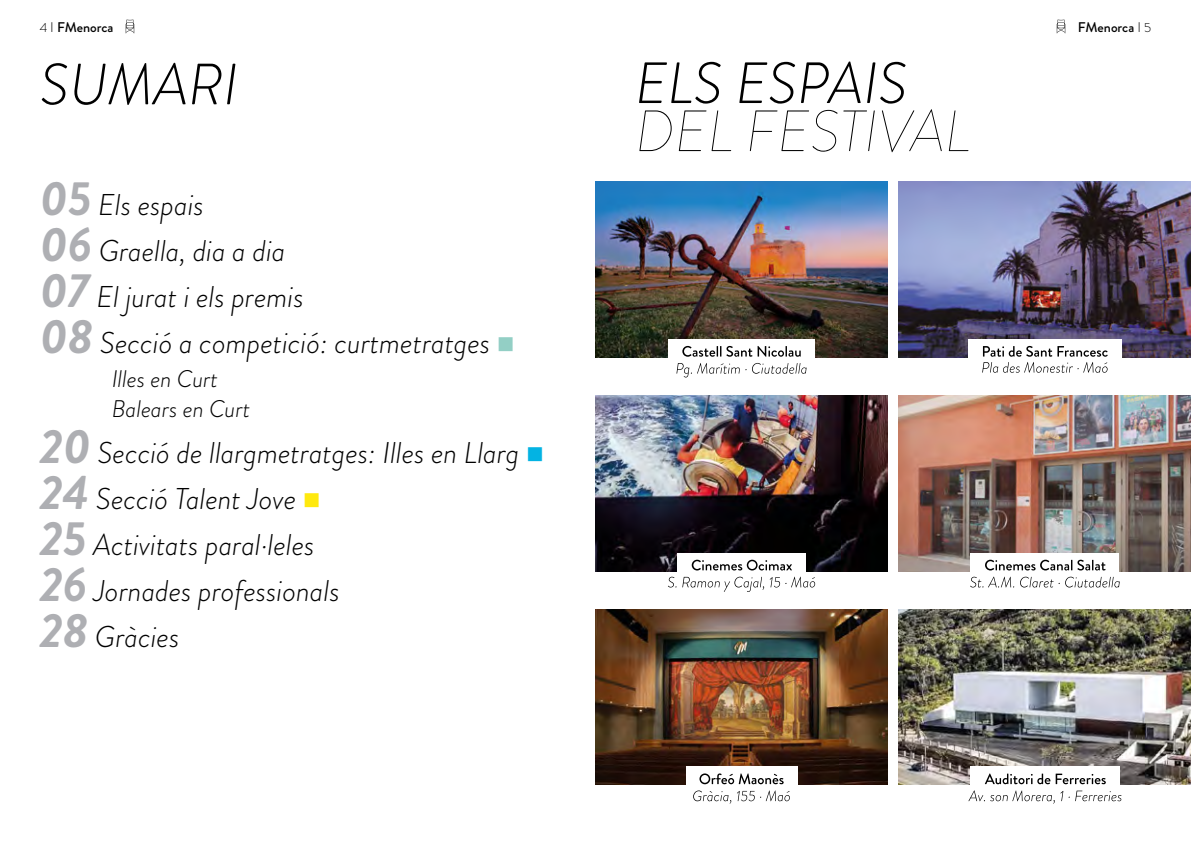
<style>
.page{position:relative;width:1191px;height:851px;background:#fff}
.page>*{position:absolute;margin:0;border:0;box-sizing:border-box;transform-origin:0 0}
.t1{font:italic 300 58px "Brandon Grotesque";color:#000}
.t2{font:italic 100 58px "Brandon Grotesque";color:#000}
.t3{font:italic 300 30px/46px "Brandon Grotesque";color:#000}
.t4{font:italic 300 24px/30px "Brandon Grotesque";color:#000}
.t5{font:500 14px "Brandon Grotesque";color:#000}
.s1{font-weight:300;font-size:13px}
.s2{font-weight:300}
.s3{font-weight:700;font-size:48px;color:#aeafb3}
.s4{color:#93cfc5}
.s5{color:#03b3e3}
.s6{color:#ffe90e}
</style>
<div class="page">
<svg style="left:1056px;top:20px;width:9px;height:13px"></svg>
<svg style="left:126px;top:20px;width:8px;height:13px"></svg>
<img style="left:595px;top:609px;width:292px;height:175px">
<div style="left:686px;top:766px;width:111px;height:40px;background:#fff"></div>
<svg style="left:693px;top:790px;width:97px;height:13px"></svg>
<svg style="left:699px;top:773px;width:84px;height:11px"></svg>
<img style="left:899px;top:181px;width:292px;height:176px">
<img style="left:595px;top:395px;width:292px;height:176px">
<img style="left:595px;top:181px;width:292px;height:176px">
<div style="left:668px;top:339px;width:147px;height:39px;background:#fff"></div>
<svg style="left:676px;top:363px;width:130px;height:14px"></svg>
<svg style="left:682px;top:346px;width:118px;height:10px"></svg>
<div style="left:968px;top:339px;width:153px;height:39px;background:#fff"></div>
<svg style="left:982px;top:362px;width:125px;height:10px"></svg>
<svg style="left:983px;top:346px;width:124px;height:10px"></svg>
<img style="left:899px;top:395px;width:292px;height:176px">
<div style="left:677px;top:553px;width:129px;height:39px;background:#fff"></div>
<svg style="left:668px;top:576px;width:147px;height:16px"></svg>
<svg style="left:691px;top:559px;width:101px;height:11px"></svg>
<div style="left:970px;top:553px;width:149px;height:39px;background:#fff"></div>
<svg style="left:970px;top:576px;width:149px;height:11px"></svg>
<svg style="left:985px;top:559px;width:120px;height:11px"></svg>
<img style="left:899px;top:609px;width:292px;height:175px">
<div style="left:970px;top:766px;width:149px;height:40px;background:#fff"></div>
<svg style="left:968px;top:790px;width:153px;height:13px"></svg>
<svg style="left:984px;top:773px;width:121px;height:11px"></svg>
<p class="t5" style="left:40px;top:17px;width:75px"><span class="s1">4</span> <span class="s2">I</span> FMenorca</p>
<p class="t5" style="left:1077px;top:18px;width:75px">FMenorca <span class="s2">I</span> <span class="s1">5</span></p>
<h1 class="t1" style="left:635px;top:43px;width:274px">ELS ESPAIS</h1>
<h1 class="t2" style="left:635px;top:90px;width:337px">DEL FESTIVAL</h1>
<h1 class="t1" style="left:40px;top:45px;width:200px">SUMARI</h1>
<p class="t3" style="left:40px;top:182px;width:476px"><span class="s3">05</span> Els espais<br><span class="s3">06</span> Graella, dia a dia<br><span class="s3">07</span> El jurat i els premis<br><span class="s3">08</span> Secció a competició: curtmetratges <span class="s4">■</span></p>
<p class="t4" style="left:112px;top:364px;width:140px">Illes en Curt<br>Balears en Curt</p>
<p class="t3" style="left:40px;top:430px;width:506px"><span class="s3">20</span> Secció de llargmetratges: Illes en Llarg <span class="s5">■<br></span><span class="s3">24</span> Secció Talent Jove <span class="s6">■<br></span><span class="s3">25</span> Activitats paral·leles<br><span class="s3">26</span> Jornades professionals<br><span class="s3">28</span> Gràcies</p>
</div>
